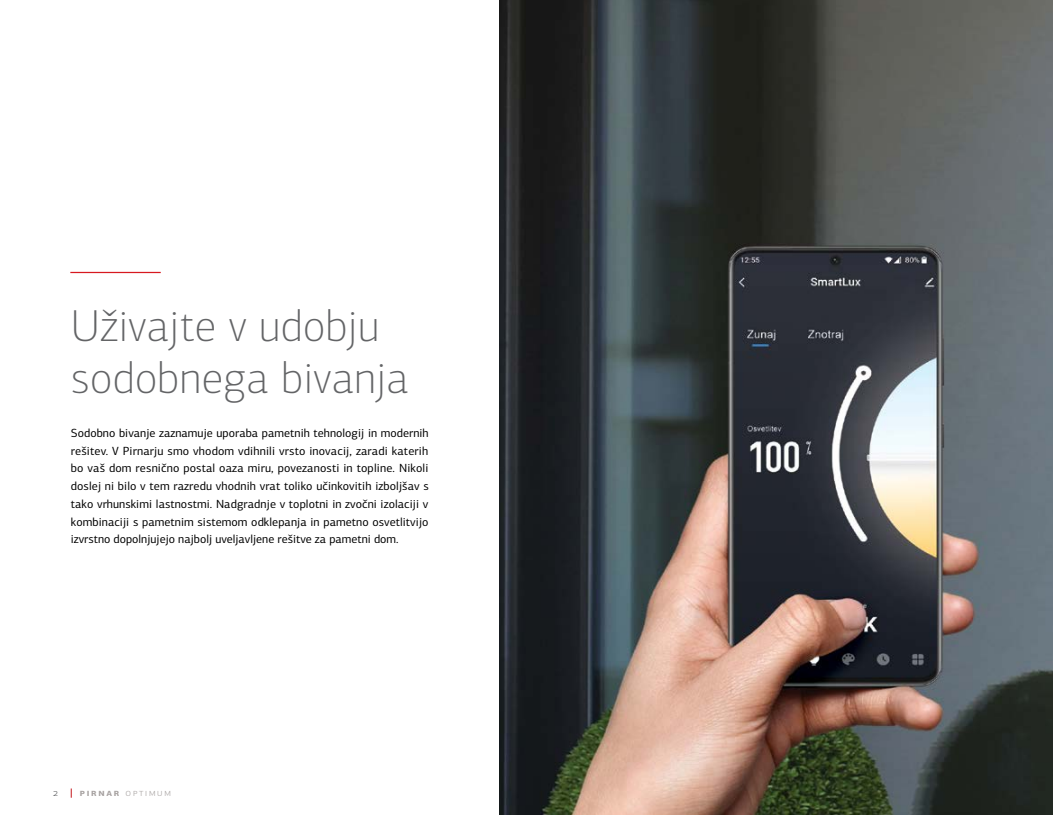
<style>
.page{position:relative;width:1053px;height:815px;background:#fff}
.page>*{position:absolute;margin:0;border:0;box-sizing:border-box;transform-origin:0 0}
.t1{font:100 45px/51.2px "PF Agora Sans Pro";letter-spacing:.01em;color:#636466}
.t2{font:11.88px/17.8px "PF Agora Sans Pro";letter-spacing:.005em;color:#000;text-align:justify}
.t3{font:300 10px "PF Agora Sans Pro";letter-spacing:.175em;color:#a7a2a1}
.t4{font:300 10px "PF Agora Sans Pro";color:#58595b}
.s1{font-weight:700}
</style>
<div class="page">
<hr style="left:70px;top:272px;width:91px;height:1px;background:#d71920">
<img style="left:499px;top:0;width:553px;height:815px">
<h1 class="t1" style="left:71px;top:301px;width:339px">Uživajte v udobju sodobnega bivanja</h1>
<p class="t2" style="left:71px;top:424px;width:359px">Sodobno bivanje zaznamuje uporaba pametnih tehnologij in modernih rešitev. V Pirnarju smo vhodom vdihnili vrsto inovacij, zaradi katerih bo vaš dom resnično postal oaza miru, povezanosti in topline. Nikoli doslej ni bilo v tem razredu vhodnih vrat toliko učinkovitih izboljšav s tako vrhunskimi lastnostmi. Nadgradnje v toplotni in zvočni izolaciji v kombinaciji s pametnim sistemom odklepanja in pametno osvetlitvijo izvrstno dopolnjujejo najbolj uveljavljene rešitve za pametni dom.</p>
<p class="t4" style="left:53px;top:787px;width:7px">2</p>
<p class="t3" style="left:80px;top:787px;width:92px"><span class="s1">PIRNAR</span> OPTIMUM</p>
</div>
